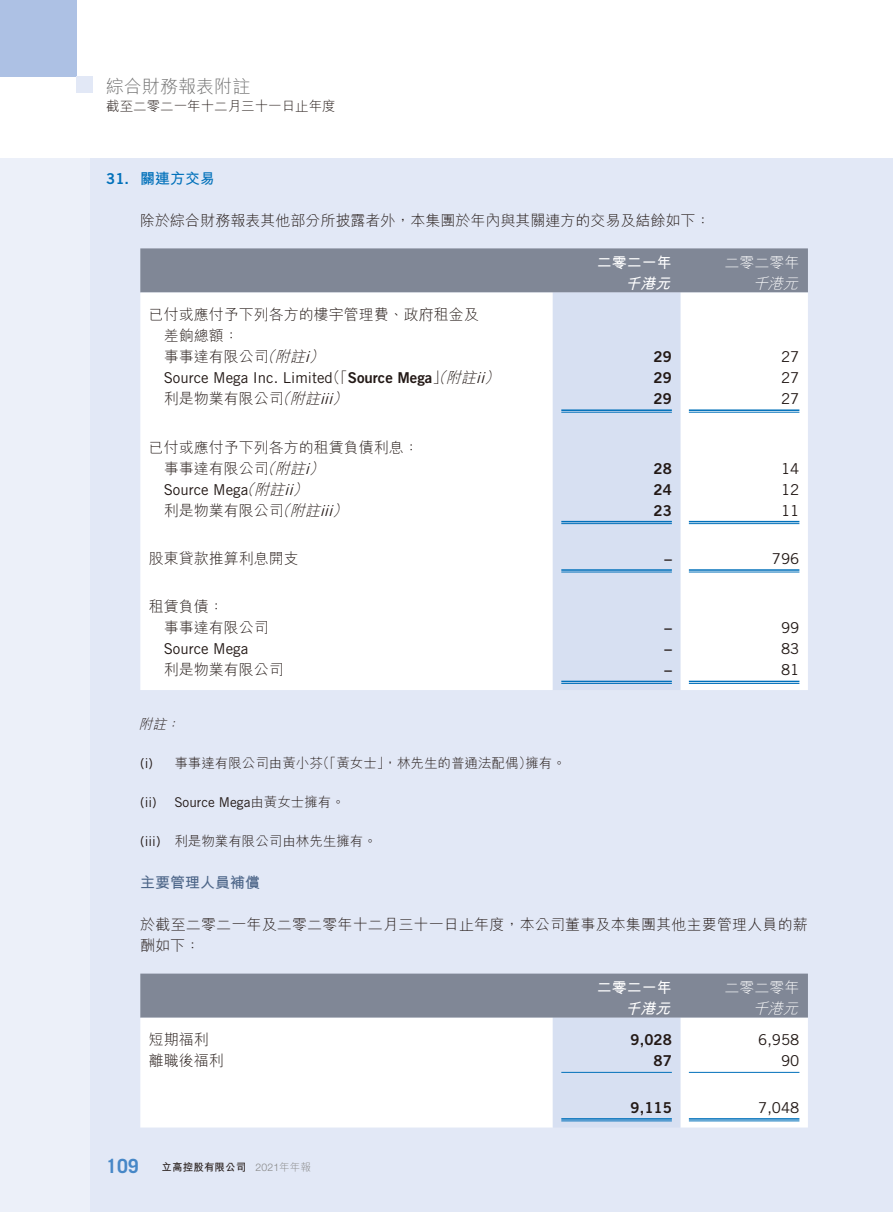
<style>
.page{position:relative;width:893px;height:1212px;background:#fff}
.page>*{position:absolute;margin:0;border:0;box-sizing:border-box;transform-origin:0 0}
.t1{font:18px "M Hei HK Light E Ten B5 H";color:#717171}
.t2{font:15px/21px "M Hei HK Light E Ten B5 H";color:#231916}
.t3{font:15px "Trade Gothic LT Std";color:#231916}
.t4{font:15px "Trade Gothic LT Std Bd 2";color:#231916}
.t5{font:15px "M Hei HK Bold E Ten B5 H";color:#fff}
.t6{font:15px "M Hei HK Light E Ten B5 H";color:#fff}
.t7{font:15px "M Hei HK Bold E Ten B5 H";color:#0070ba}
.t8{font:15px "M Hei HK Bold E Ten B5 H";color:#4c6588}
.t9{font:italic 15px "M Hei HK Bold E Ten B5 H";color:#fff}
.t10{font:italic 15px "M Hei HK Light E Ten B5 H";color:#fff}
.t11{font:italic 15px "Trade Gothic LT Std";color:#231916}
.t12{font:13.5px "M Hei HK Light E Ten B5 H";color:#231916}
.t13{font:13.5px "Trade Gothic LT Std";color:#231916}
.t14{font:italic 13.5px "M Hei HK Light E Ten B5 H";color:#231916}
.t15{font:10.5px "M Hei HK Bold E Ten B5 H";letter-spacing:.01em;color:#231916}
.s1{font-family:"Trade Gothic LT Std Bd 2"}
.s2{font-style:italic}
.s3{font-family:"Trade Gothic LT Std";font-style:italic}
.s4{font-family:"M Hei HK Light E Ten B5 H"}
.s5{font-family:"M Hei HK Light E Ten B5 H";font-style:italic}
.s6{font-family:"Trade Gothic LT Std"}
.s7{font-family:"Trade Gothic LT Std";font-weight:700;font-size:19.5px;color:#4687c7}
.s8{font-family:"Helvetica Neue LT Std";font-weight:300;color:#898989}
.s9{font-family:"M Hei HK Light E Ten B5 H";color:#898989}
</style>
<div class="page">
<div style="left:0;top:0;width:77px;height:77px;background:#adc1e4"></div>
<div style="left:77px;top:77px;width:16px;height:16px;background:#e2e8f6"></div>
<div style="left:0;top:158px;width:893px;height:1054px;background:#ecf0f9"></div>
<div style="left:90px;top:158px;width:803px;height:1054px;background:#e2e8f6"></div>
<div style="left:140px;top:248px;width:668px;height:45px;background:#808796"></div>
<div style="left:140px;top:293px;width:668px;height:397px;background:#fff"></div>
<div style="left:553px;top:293px;width:127px;height:397px;background:#d7e0f2"></div>
<hr style="left:561px;top:409px;width:111px;height:2px;background:#0070ba">
<hr style="left:561px;top:412px;width:111px;height:1px;background:#0070ba">
<hr style="left:689px;top:409px;width:110px;height:2px;background:#0070ba">
<hr style="left:689px;top:412px;width:110px;height:1px;background:#0070ba">
<hr style="left:561px;top:521px;width:111px;height:1px;background:#0070ba">
<hr style="left:561px;top:523px;width:111px;height:1px;background:#0070ba">
<hr style="left:689px;top:521px;width:110px;height:1px;background:#0070ba">
<hr style="left:689px;top:523px;width:110px;height:1px;background:#0070ba">
<hr style="left:561px;top:569px;width:111px;height:2px;background:#0070ba">
<hr style="left:561px;top:572px;width:111px;height:1px;background:#0070ba">
<hr style="left:689px;top:569px;width:110px;height:2px;background:#0070ba">
<hr style="left:689px;top:572px;width:110px;height:1px;background:#0070ba">
<hr style="left:561px;top:681px;width:111px;height:1px;background:#0070ba">
<hr style="left:561px;top:683px;width:111px;height:1px;background:#0070ba">
<hr style="left:689px;top:681px;width:110px;height:1px;background:#0070ba">
<hr style="left:689px;top:683px;width:110px;height:1px;background:#0070ba">
<svg style="left:140px;top:973px;width:668px;height:154px;background:#d4d7de"></svg>
<hr style="left:561px;top:1072px;width:111px;height:1px;background:#0070ba">
<hr style="left:689px;top:1072px;width:110px;height:1px;background:#0070ba">
<hr style="left:561px;top:1118px;width:111px;height:1px;background:#0070ba">
<hr style="left:561px;top:1120px;width:111px;height:1px;background:#0070ba">
<hr style="left:689px;top:1118px;width:110px;height:1px;background:#0070ba">
<hr style="left:689px;top:1120px;width:110px;height:1px;background:#0070ba">
<p class="t1" style="left:106px;top:79px;width:146px">綜合財務報表附註</p>
<p class="t12" style="left:106px;top:101px;width:231px">截至二零二一年十二月三十一日止年度</p>
<p class="t7" style="left:106px;top:172px;width:111px"><span class="s1">31.</span> 關連方交易</p>
<p class="t2" style="left:140px;top:211px;width:572px">除於綜合財務報表其他部分所披露者外，本集團於年內與其關連方的交易及結餘如下：</p>
<p class="t5" style="left:597px;top:256px;width:76px">二零二一年</p>
<p class="t6" style="left:724px;top:256px;width:76px">二零二零年</p>
<p class="t9" style="left:625px;top:277px;width:50px">千港元</p>
<p class="t10" style="left:753px;top:277px;width:51px">千港元</p>
<p class="t2" style="left:164px;top:306px;width:317px;text-indent:-15px">已付或應付予下列各方的樓宇管理費、政府租金及差餉總額：<br>事事達有限公司<span class="s2">（附註</span><span class="s3">i</span><span class="s2">）</span></p>
<p class="t4" style="left:653px;top:351px;width:20px">29</p>
<p class="t3" style="left:781px;top:351px;width:20px">27</p>
<p class="t3" style="left:164px;top:372px;width:318px">Source Mega Inc. Limited<span class="s4">（「</span><span class="s1">Source Mega</span><span class="s5">（附註</span></p>
<p class="t2" style="left:432px;top:369px;width:16px">」</p>
<p class="t11" style="left:476px;top:372px;width:29px">ii<span class="s4">）</span></p>
<p class="t4" style="left:653px;top:372px;width:20px">29</p>
<p class="t3" style="left:781px;top:372px;width:20px">27</p>
<p class="t2" style="left:164px;top:390px;width:189px">利是物業有限公司<span class="s2">（附註</span><span class="s3">iii</span><span class="s2">）</span></p>
<p class="t4" style="left:653px;top:393px;width:20px">29</p>
<p class="t3" style="left:781px;top:393px;width:20px">27</p>
<p class="t2" style="left:164px;top:438px;width:257px;text-indent:-15px">已付或應付予下列各方的租賃負債利息：事事達有限公司<span class="s2">（附註</span><span class="s3">i</span><span class="s2">）</span></p>
<p class="t4" style="left:653px;top:463px;width:20px">28</p>
<p class="t3" style="left:781px;top:463px;width:20px">14</p>
<p class="t3" style="left:164px;top:484px;width:149px">Source Mega<span class="s5">（附註</span><span class="s2">ii</span><span class="s5">）</span></p>
<p class="t4" style="left:653px;top:484px;width:20px">24</p>
<p class="t3" style="left:781px;top:484px;width:20px">12</p>
<p class="t2" style="left:164px;top:501px;width:189px">利是物業有限公司<span class="s2">（附註</span><span class="s3">iii</span><span class="s2">）</span></p>
<p class="t4" style="left:653px;top:505px;width:20px">23</p>
<p class="t3" style="left:781px;top:505px;width:20px">11</p>
<p class="t2" style="left:149px;top:550px;width:151px">股東貸款推算利息開支</p>
<p class="t4" style="left:664px;top:553px;width:9px">–</p>
<p class="t3" style="left:772px;top:553px;width:29px">796</p>
<p class="t2" style="left:164px;top:598px;width:106px;text-indent:-15px">租賃負債：<br>事事達有限公司</p>
<p class="t4" style="left:664px;top:623px;width:9px">–</p>
<p class="t3" style="left:781px;top:623px;width:20px">99</p>
<p class="t3" style="left:164px;top:644px;width:86px">Source Mega</p>
<p class="t4" style="left:664px;top:644px;width:9px">–</p>
<p class="t3" style="left:781px;top:644px;width:20px">83</p>
<p class="t2" style="left:164px;top:661px;width:121px">利是物業有限公司</p>
<p class="t4" style="left:664px;top:665px;width:9px">–</p>
<p class="t3" style="left:781px;top:665px;width:20px">81</p>
<p class="t14" style="left:139px;top:719px;width:46px">附註：</p>
<p class="t12" style="left:140px;top:758px;width:427px"><span class="s6">(i)</span> 事事達有限公司由黃小芬（「黃女士」，林先生的普通法配偶）擁有。</p>
<p class="t13" style="left:140px;top:797px;width:18px">(ii)</p>
<p class="t13" style="left:174px;top:797px;width:172px">Source Mega<span class="s4">由黃女士擁有。</span></p>
<p class="t12" style="left:140px;top:836px;width:238px"><span class="s6">(iii)</span> 利是物業有限公司由林先生擁有。</p>
<p class="t8" style="left:140px;top:876px;width:121px">主要管理人員補償</p>
<p class="t2" style="left:140px;top:915px;width:669px">於截至二零二一年及二零二零年十二月三十一日止年度，本公司董事及本集團其他主要管理人員的薪酬如下：</p>
<p class="t5" style="left:597px;top:981px;width:76px">二零二一年</p>
<p class="t6" style="left:724px;top:981px;width:76px">二零二零年</p>
<p class="t9" style="left:625px;top:1002px;width:50px">千港元</p>
<p class="t10" style="left:753px;top:1002px;width:51px">千港元</p>
<p class="t2" style="left:149px;top:1031px;width:61px">短期福利</p>
<p class="t4" style="left:631px;top:1035px;width:43px">9,028</p>
<p class="t3" style="left:758px;top:1035px;width:43px">6,958</p>
<p class="t2" style="left:149px;top:1052px;width:76px">離職後福利</p>
<p class="t4" style="left:653px;top:1056px;width:20px">87</p>
<p class="t3" style="left:781px;top:1056px;width:20px">90</p>
<p class="t4" style="left:631px;top:1102px;width:43px">9,115</p>
<p class="t3" style="left:758px;top:1102px;width:43px">7,048</p>
<p class="t15" style="left:106px;top:1163px;width:206px"><span class="s7">109</span> 立高控股有限公司 <span class="s8">2021</span><span class="s9">年年報</span></p>
</div>
